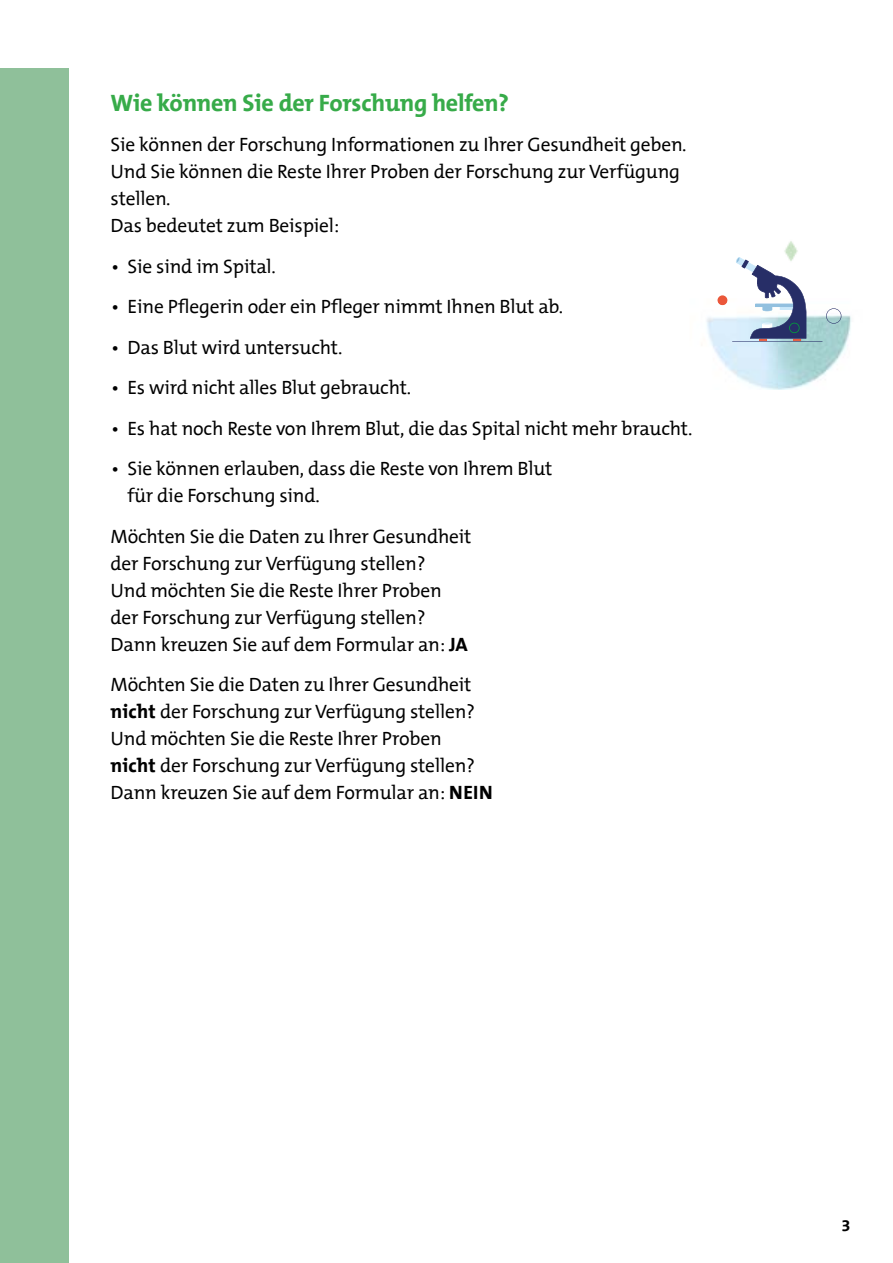
<style>
.page{position:relative;width:893px;height:1263px;background:#fff}
.page>*{position:absolute;margin:0;border:0;box-sizing:border-box;transform-origin:0 0}
.H2_Titel{font:700 24px "The Mix Office LF";letter-spacing:-.01em;color:#37ab49}
.P_Fliesstext{font:19.5px/27px "The Mix Office LF";letter-spacing:-.01em;color:#000}
.P_Fliesstext_Bullet{font:19.5px/27px "The Mix Office LF";letter-spacing:-.01em;color:#000}
.t1{font:700 16.5px "The Mix Office LF";color:#000}
.s1{font-weight:700}
</style>
<div class="page">
<div style="left:718px;top:295px;width:9px;height:10px;background:#ea5839;border-radius:50%"></div>
<img style="left:784px;top:241px;width:14px;height:16px">
<img style="left:706px;top:298px;width:145px;height:92px">
<svg style="left:718px;top:298px;width:9px;height:7px"></svg>
<hr style="left:732px;top:341px;width:90px;height:1px;background:#272e67">
<svg style="left:736px;top:257px;width:70px;height:84px"></svg>
<svg style="left:826px;top:308px;width:15px;height:16px"></svg>
<div style="left:0;top:68px;width:68px;height:1195px;background:#8fc09a"></div>
<h2 class="H2_Titel" style="left:111px;top:89px;width:400px">Wie können Sie der Forschung helfen?</h2>
<p class="P_Fliesstext" style="left:111px;top:132px;width:577px">Sie können der Forschung Informationen zu Ihrer Gesundheit geben.<br>Und Sie können die Reste Ihrer Proben der Forschung zur Verfügung stellen.<br>Das bedeutet zum Beispiel:</p>
<p class="P_Fliesstext_Bullet" style="left:111px;top:253px;width:167px">• Sie sind im Spital.</p>
<p class="P_Fliesstext_Bullet" style="left:111px;top:294px;width:454px">• Eine Pflegerin oder ein Pfleger nimmt Ihnen Blut ab.</p>
<p class="P_Fliesstext_Bullet" style="left:111px;top:334px;width:233px">• Das Blut wird untersucht.</p>
<p class="P_Fliesstext_Bullet" style="left:111px;top:375px;width:302px">• Es wird nicht alles Blut gebraucht.</p>
<p class="P_Fliesstext_Bullet" style="left:111px;top:415px;width:583px">• Es hat noch Reste von Ihrem Blut, die das Spital nicht mehr braucht.</p>
<p class="P_Fliesstext_Bullet" style="left:128px;top:456px;width:426px;text-indent:-17px">• Sie können erlauben, dass die Reste von Ihrem Blut für die Forschung sind.</p>
<p class="P_Fliesstext" style="left:111px;top:523px;width:362px">Möchten Sie die Daten zu Ihrer Gesundheit der Forschung zur Verfügung stellen?<br>Und möchten Sie die Reste Ihrer Proben der Forschung zur Verfügung stellen?<br>Dann kreuzen Sie auf dem Formular an: <span class="s1">JA</span></p>
<p class="P_Fliesstext" style="left:111px;top:672px;width:384px">Möchten Sie die Daten zu Ihrer Gesundheit <span class="s1">nicht</span> der Forschung zur Verfügung stellen?<br>Und möchten Sie die Reste Ihrer Proben<br><span class="s1">nicht</span> der Forschung zur Verfügung stellen?<br>Dann kreuzen Sie auf dem Formular an: <span class="s1">NEIN</span></p>
<p class="t1" style="left:841px;top:1216px;width:11px">3</p>
</div>
